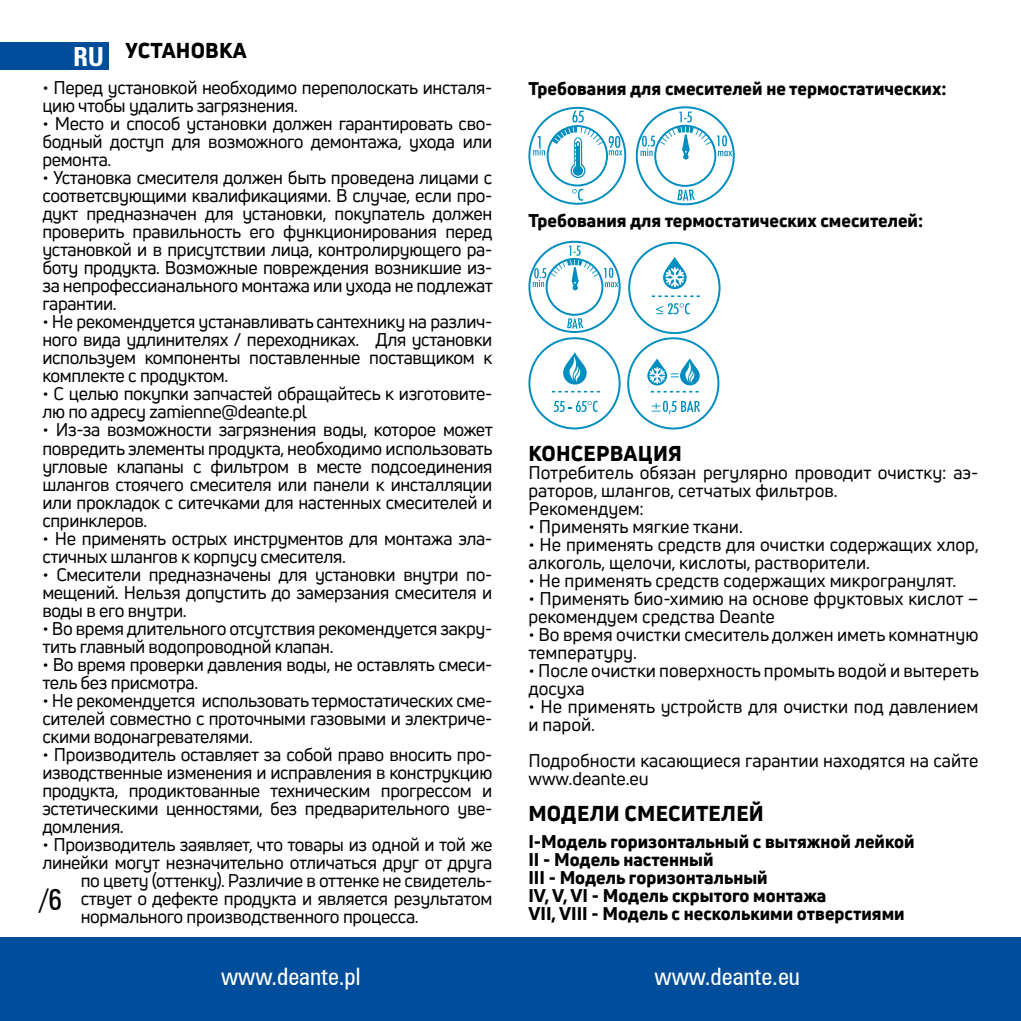
<style>
.page{position:relative;width:1021px;height:1021px;background:#fff}
.page>*{position:absolute;margin:0;border:0;box-sizing:border-box;transform-origin:0 0}
.t1{font:30px "Zurich Cn AT";color:#000}
.t2{font:24px "Zurich Cn AT";color:#fff}
.t3{font:700 24px "Zurich Cn PL";color:#fff}
.t4{font:800 21px "Uni Neue";letter-spacing:.01em;color:#000}
.t5{font:18px/18px "Uni Neue";letter-spacing:-.02em;color:#000;text-align:justify}
.t6{font:18px/18px "Uni Neue";color:#000}
.t7{font:800 18px/18px "Uni Neue";color:#000}
</style>
<div class="page">
<div style="left:0;top:936px;width:1020px;height:84px;background:#004e9b"></div>
<div style="left:0;top:43px;width:108px;height:27px;background:#004e9b"></div>
<div style="left:635px;top:106px;width:99px;height:99px;border:2px solid #008dc0;border-radius:50%"></div>
<div style="left:654px;top:125px;width:62px;height:62px;border:2px solid #008dc0;border-radius:50%"></div>
<svg style="left:677px;top:189px;width:18px;height:12px"></svg>
<svg style="left:640px;top:111px;width:92px;height:48px"></svg>
<div style="left:528px;top:107px;width:98px;height:98px;border:2px solid #008dc0;border-radius:50%"></div>
<div style="left:546px;top:125px;width:62px;height:61px;border:2px solid #008dc0;border-radius:50%"></div>
<svg style="left:572px;top:189px;width:11px;height:12px"></svg>
<svg style="left:551px;top:111px;width:71px;height:68px"></svg>
<svg style="left:533px;top:136px;width:12px;height:19px"></svg>
<svg style="left:563px;top:352px;width:23px;height:32px"></svg>
<svg style="left:567px;top:356px;width:14px;height:26px"></svg>
<div style="left:528px;top:337px;width:92px;height:92px;border:2px solid #008dc0;border-radius:50%"></div>
<svg style="left:552px;top:391px;width:48px;height:1px"></svg>
<div style="left:627px;top:337px;width:92px;height:92px;border:2px solid #008dc0;border-radius:50%"></div>
<svg style="left:650px;top:391px;width:48px;height:1px"></svg>
<svg style="left:680px;top:358px;width:19px;height:27px"></svg>
<svg style="left:647px;top:358px;width:48px;height:27px"></svg>
<svg style="left:553px;top:401px;width:44px;height:11px"></svg>
<svg style="left:651px;top:401px;width:49px;height:13px"></svg>
<svg style="left:533px;top:241px;width:188px;height:93px"></svg>
<p class="t4" style="left:125px;top:37px;width:123px">УСТАНОВКА</p>
<p class="t5" style="left:42px;top:79px;width:451px">• Перед установкой необходимо переполоскать инсталя&shy;цию чтобы удалить загрязнения.</p>
<p class="t5" style="left:42px;top:115px;width:451px">• Место и способ установки должен гарантировать сво&shy;бодный доступ для возможного демонтажа, ухода или ремонта.</p>
<p class="t5" style="left:42px;top:169px;width:452px">• Установка смесителя должен быть проведена лицами с соответсвующими квалификациями. В случае, если про&shy;дукт предназначен для установки, покупатель должен проверить правильность его функционирования перед установкой и в присутствии лица, контролирующего ра&shy;боту продукта. Возможные повреждения возникшие из&shy;за непрофессианального монтажа или ухода не подлежат гарантии.</p>
<p class="t5" style="left:42px;top:313px;width:451px">• Не рекомендуется устанавливать сантехнику на различ&shy;ного вида удлинителях / переходниках. Для установки используем компоненты поставленные поставщиком к комплекте с продуктом.</p>
<p class="t5" style="left:42px;top:385px;width:451px">• С целью покупки запчастей обращайтесь к изготовите&shy;лю по адресу zamienne@deante.pl</p>
<p class="t5" style="left:42px;top:421px;width:452px">• Из-за возможности загрязнения воды, которое может повредить элементы продукта, необходимо использовать угловые клапаны с фильтром в месте подсоединения шлангов стоячего смесителя или панели к инсталляции или прокладок с ситечками для настенных смесителей и спринклеров.</p>
<p class="t5" style="left:42px;top:529px;width:451px">• Не применять острых инструментов для монтажа эла&shy;стичных шлангов к корпусу смесителя.</p>
<p class="t5" style="left:42px;top:565px;width:451px">• Смесители предназначены для установки внутри по&shy;мещений. Нельзя допустить до замерзания смесителя и воды в его внутри.</p>
<p class="t5" style="left:42px;top:619px;width:451px">• Во время длительного отсутствия рекомендуется закру&shy;тить главный водопроводной клапан.</p>
<p class="t5" style="left:42px;top:655px;width:451px">• Во время проверки давления воды, не оставлять смеси&shy;тель без присмотра.</p>
<p class="t5" style="left:42px;top:691px;width:451px">• Не рекомендуется использовать термостатических сме&shy;сителей совместно с проточными газовыми и электриче&shy;скими водонагревателями.</p>
<p class="t5" style="left:42px;top:745px;width:451px">• Производитель оставляет за собой право вносить про&shy;изводственные изменения и исправления в конструкцию продукта, продиктованные техническим прогрессом и эстетическими ценностями, без предварительного уве&shy;домления.</p>
<p class="t5" style="left:42px;top:835px;width:451px">• Производитель заявляет, что товары из одной и той же</p>
<p class="t5" style="left:42px;top:853px;width:451px">линейки могут незначительно отличаться друг от друга</p>
<p class="t5" style="left:81px;top:871px;width:413px">по цвету (оттенку). Различие в оттенке не свидетель-</p>
<p class="t5" style="left:81px;top:889px;width:413px">ствует о дефекте продукта и является результатом</p>
<p class="t5" style="left:81px;top:907px;width:339px">нормального производственного процесса.</p>
<h2 class="t3" style="left:73px;top:41px;width:33px">RU</h2>
<h1 class="t1" style="left:40px;top:881px;width:24px">/6</h1>
<p class="t7" style="left:528px;top:79px;width:419px">Требования для смесителей не термостатических:</p>
<p class="t7" style="left:528px;top:211px;width:396px">Требования для термостатических смесителей:</p>
<p class="t4" style="left:528px;top:439px;width:155px">КОНСЕРВАЦИЯ</p>
<p class="t6" style="left:528px;top:463px;width:451px">Потребитель обязан регулярно проводит очистку: аэ&shy;раторов, шлангов, сетчатых фильтров.<br>Рекомендуем:</p>
<p class="t6" style="left:528px;top:517px;width:216px">• Применять мягкие ткани.</p>
<p class="t6" style="left:528px;top:535px;width:452px">• Не применять средств для очистки содержащих хлор, алкоголь, щелочи, кислоты, растворители.</p>
<p class="t6" style="left:528px;top:571px;width:429px">• Не применять средств содержащих микрогранулят.</p>
<p class="t6" style="left:528px;top:589px;width:451px">• Применять био-химию на основе фруктовых кислот – рекомендуем средства Deante</p>
<p class="t6" style="left:528px;top:625px;width:451px">• Во время очистки смеситель должен иметь комнатную температуру.</p>
<p class="t6" style="left:528px;top:661px;width:452px">• После очистки поверхность промыть водой и вытереть досуха</p>
<p class="t6" style="left:528px;top:697px;width:451px">• Не применять устройств для очистки под давлением и парой.</p>
<p class="t6" style="left:528px;top:751px;width:451px">Подробности касающиеся гарантии находятся на сайте www.deante.eu</p>
<p class="t4" style="left:528px;top:799px;width:237px">МОДЕЛИ СМЕСИТЕЛЕЙ</p>
<p class="t7" style="left:528px;top:832px;width:387px">I-Модель горизонтальный с вытяжной лейкой II - Модель настенный<br>III - Модель горизонтальный<br>IV, V, VI - Модель скрытого монтажа<br>VII, VIII - Модель с несколькими отверстиями</p>
<h2 class="t2" style="left:221px;top:962px;width:141px">www.deante.pl</h2>
<h2 class="t2" style="left:654px;top:962px;width:147px">www.deante.eu</h2>
</div>
